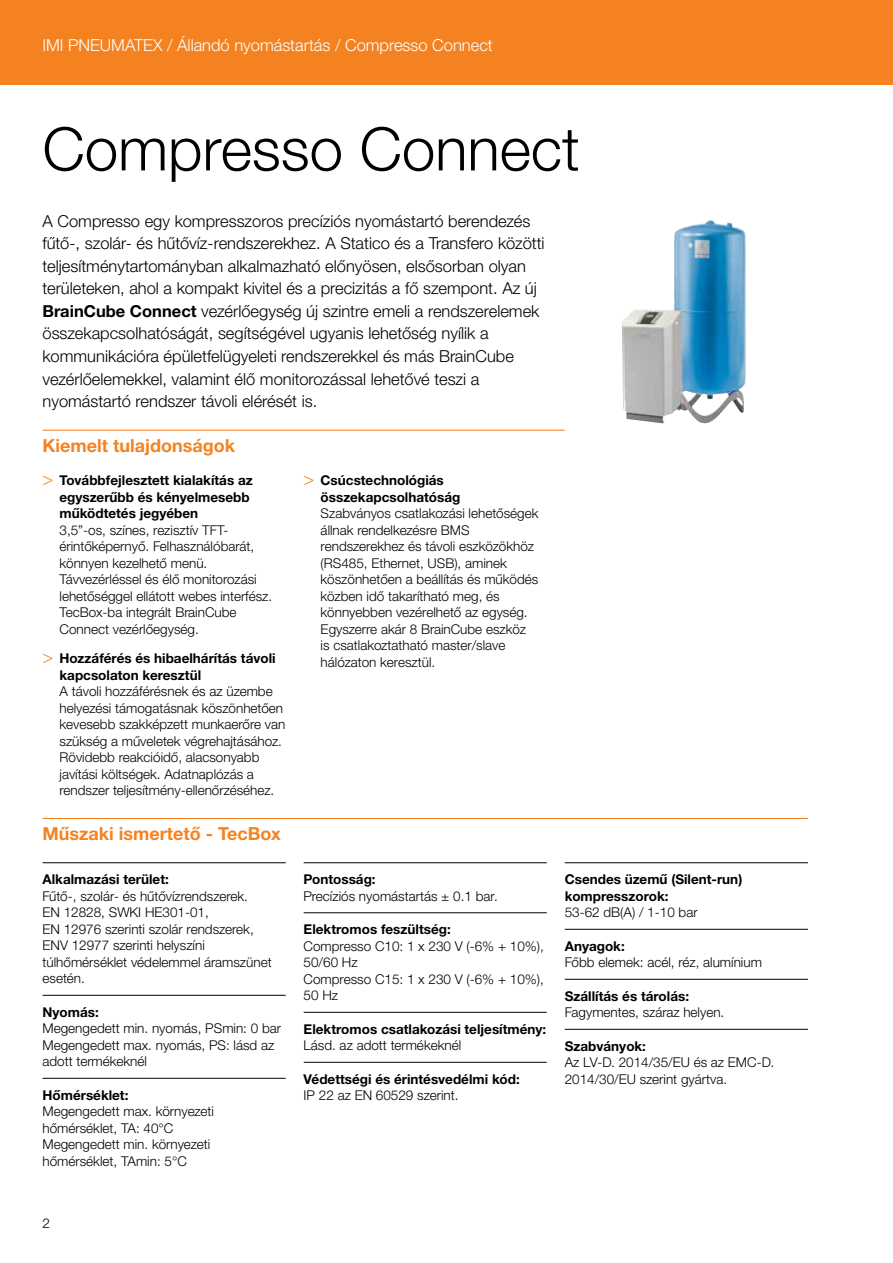
<style>
.page{position:relative;width:893px;height:1263px;background:#fff}
.page>*{position:absolute;margin:0;border:0;box-sizing:border-box;transform-origin:0 0}
.t1{font:300 60px "Helvetica Neue LTW1 G";color:#000}
.t2{font:700 18px "Helvetica Neue LTW1 G";color:#f58220}
.t3{font:300 16.5px/22.5px "Helvetica Neue LTW1 G";color:#000}
.t4{font:300 16.5px "Helvetica Neue LTW1 G";color:#fff}
.t5{font:300 13.5px/16.5px "Helvetica Neue LTW1 G";color:#000}
.t6{font:700 13.5px/16.5px "Helvetica Neue LTW1 G";color:#000}
.s1{font-weight:700}
.s2{font-family:"Helvetica Neue LT Std";font-weight:300;font-size:18px;color:#f58220}
</style>
<div class="page">
<div style="left:0;top:0;width:893px;height:85px;background:#f58220"></div>
<hr style="left:43px;top:430px;width:522px;height:1px;background:#f58220">
<hr style="left:43px;top:818px;width:765px;height:1px;background:#f58220">
<hr style="left:43px;top:862px;width:243px;height:1px;background:#000">
<hr style="left:43px;top:995px;width:243px;height:1px;background:#000">
<hr style="left:43px;top:1078px;width:243px;height:1px;background:#000">
<hr style="left:304px;top:862px;width:243px;height:1px;background:#000">
<hr style="left:304px;top:912px;width:243px;height:1px;background:#000">
<hr style="left:304px;top:1012px;width:243px;height:1px;background:#000">
<hr style="left:304px;top:1062px;width:243px;height:1px;background:#000">
<hr style="left:565px;top:862px;width:243px;height:1px;background:#000">
<hr style="left:565px;top:929px;width:243px;height:1px;background:#000">
<hr style="left:565px;top:979px;width:243px;height:1px;background:#000">
<hr style="left:565px;top:1029px;width:243px;height:1px;background:#000">
<img style="left:622px;top:220px;width:92px;height:204px">
<p class="t4" style="left:43px;top:35px;width:452px">IMI PNEUMATEX / Állandó nyomástartás / Compresso Connect</p>
<h1 class="t1" style="left:43px;top:112px;width:539px">Compresso Connect</h1>
<p class="t3" style="left:43px;top:210px;width:504px">A Compresso egy kompresszoros precíziós nyomástartó berendezés fűtő-, szolár- és hűtővíz-rendszerekhez. A Statico és a Transfero közötti teljesítménytartományban alkalmazható előnyösen, elsősorban olyan területeken, ahol a kompakt kivitel és a precizitás a fő szempont. Az új <span class="s1">BrainCube Connect</span> vezérlőegység új szintre emeli a rendszerelemek összekapcsolhatóságát, segítségével ugyanis lehetőség nyílik a kommunikációra épületfelügyeleti rendszerekkel és más BrainCube vezérlőelemekkel, valamint élő monitorozással lehetővé teszi a nyomástartó rendszer távoli elérését is.</p>
<h2 class="t2" style="left:43px;top:434px;width:194px">Kiemelt tulajdonságok</h2>
<p class="t6" style="left:60px;top:472px;width:195px;text-indent:-17px"><span class="s2">&gt;</span> Továbbfejlesztett kialakítás az egyszerűbb és kényelmesebb működtetés jegyében</p>
<p class="t5" style="left:60px;top:522px;width:214px">3,5”-os, színes, rezisztív TFT&shy;érintőképernyő. Felhasználóbarát, könnyen kezelhető menü.<br>Távvezérléssel és élő monitorozási lehetőséggel ellátott webes interfész.<br>TecBox-ba integrált BrainCube<br>Connect vezérlőegység.</p>
<p class="t6" style="left:60px;top:650px;width:218px;text-indent:-17px"><span class="s2">&gt;</span> Hozzáférés és hibaelhárítás távoli kapcsolaton keresztül</p>
<p class="t5" style="left:60px;top:683px;width:227px">A távoli hozzáférésnek és az üzembe helyezési támogatásnak köszönhetően kevesebb szakképzett munkaerőre van szükség a műveletek végrehajtásához.<br>Rövidebb reakcióidő, alacsonyabb javítási költségek. Adatnaplózás a rendszer teljesítmény-ellenőrzéséhez.</p>
<p class="t6" style="left:321px;top:472px;width:141px;text-indent:-17px"><span class="s2">&gt;</span> Csúcstechnológiás összekapcsolhatóság</p>
<p class="t5" style="left:321px;top:505px;width:219px">Szabványos csatlakozási lehetőségek állnak rendelkezésre BMS rendszerekhez és távoli eszközökhöz (RS485, Ethernet, USB), aminek köszönhetően a beállítás és működés közben idő takarítható meg, és könnyebben vezérelhető az egység.<br>Egyszerre akár 8 BrainCube eszköz<br>is csatlakoztatható master/slave hálózaton keresztül.</p>
<h2 class="t2" style="left:43px;top:823px;width:240px">Műszaki ismertető - TecBox</h2>
<p class="t6" style="left:43px;top:871px;width:128px">Alkalmazási terület:</p>
<p class="t5" style="left:43px;top:888px;width:231px">Fűtő-, szolár- és hűtővízrendszerek.<br>EN 12828, SWKI HE301-01,<br>EN 12976 szerinti szolár rendszerek,<br>ENV 12977 szerinti helyszíni túlhőmérséklet védelemmel áramszünet esetén.</p>
<p class="t6" style="left:43px;top:1004px;width:58px">Nyomás:</p>
<p class="t5" style="left:43px;top:1020px;width:240px">Megengedett min. nyomás, PSmin: 0 bar<br>Megengedett max. nyomás, PS: lásd az adott termékeknél</p>
<p class="t6" style="left:43px;top:1087px;width:87px">Hőmérséklet:</p>
<p class="t5" style="left:43px;top:1103px;width:173px">Megengedett max. környezeti hőmérséklet, TA: 40°C<br>Megengedett min. környezeti hőmérséklet, TAmin: 5°C</p>
<p class="t5" style="left:43px;top:1215px;width:9px">2</p>
<p class="t6" style="left:304px;top:871px;width:74px">Pontosság:</p>
<p class="t5" style="left:304px;top:888px;width:196px">Precíziós nyomástartás ± 0.1 bar.</p>
<p class="t6" style="left:304px;top:921px;width:149px">Elektromos feszültség:</p>
<p class="t5" style="left:304px;top:938px;width:242px">Compresso C10: 1 x 230 V (-6% + 10%),<br>50/60 Hz<br>Compresso C15: 1 x 230 V (-6% + 10%),<br>50 Hz</p>
<p class="t6" style="left:304px;top:1021px;width:244px">Elektromos csatlakozási teljesítmény:</p>
<p class="t5" style="left:304px;top:1037px;width:159px">Lásd. az adott termékeknél</p>
<p class="t6" style="left:304px;top:1071px;width:218px">Védettségi és érintésvedélmi kód:</p>
<p class="t5" style="left:304px;top:1087px;width:156px">IP 22 az EN 60529 szerint.</p>
<p class="t6" style="left:565px;top:871px;width:179px">Csendes üzemű (Silent-run) kompresszorok:</p>
<p class="t5" style="left:565px;top:904px;width:134px">53-62 dB(A) / 1-10 bar</p>
<p class="t6" style="left:565px;top:938px;width:62px">Anyagok:</p>
<p class="t5" style="left:565px;top:954px;width:199px">Főbb elemek: acél, réz, alumínium</p>
<p class="t6" style="left:565px;top:988px;width:126px">Szállítás és tárolás:</p>
<p class="t5" style="left:565px;top:1004px;width:161px">Fagymentes, száraz helyen.</p>
<p class="t6" style="left:565px;top:1038px;width:83px">Szabványok:</p>
<p class="t5" style="left:565px;top:1054px;width:211px">Az LV-D. 2014/35/EU és az EMC-D.<br>2014/30/EU szerint gyártva.</p>
</div>
